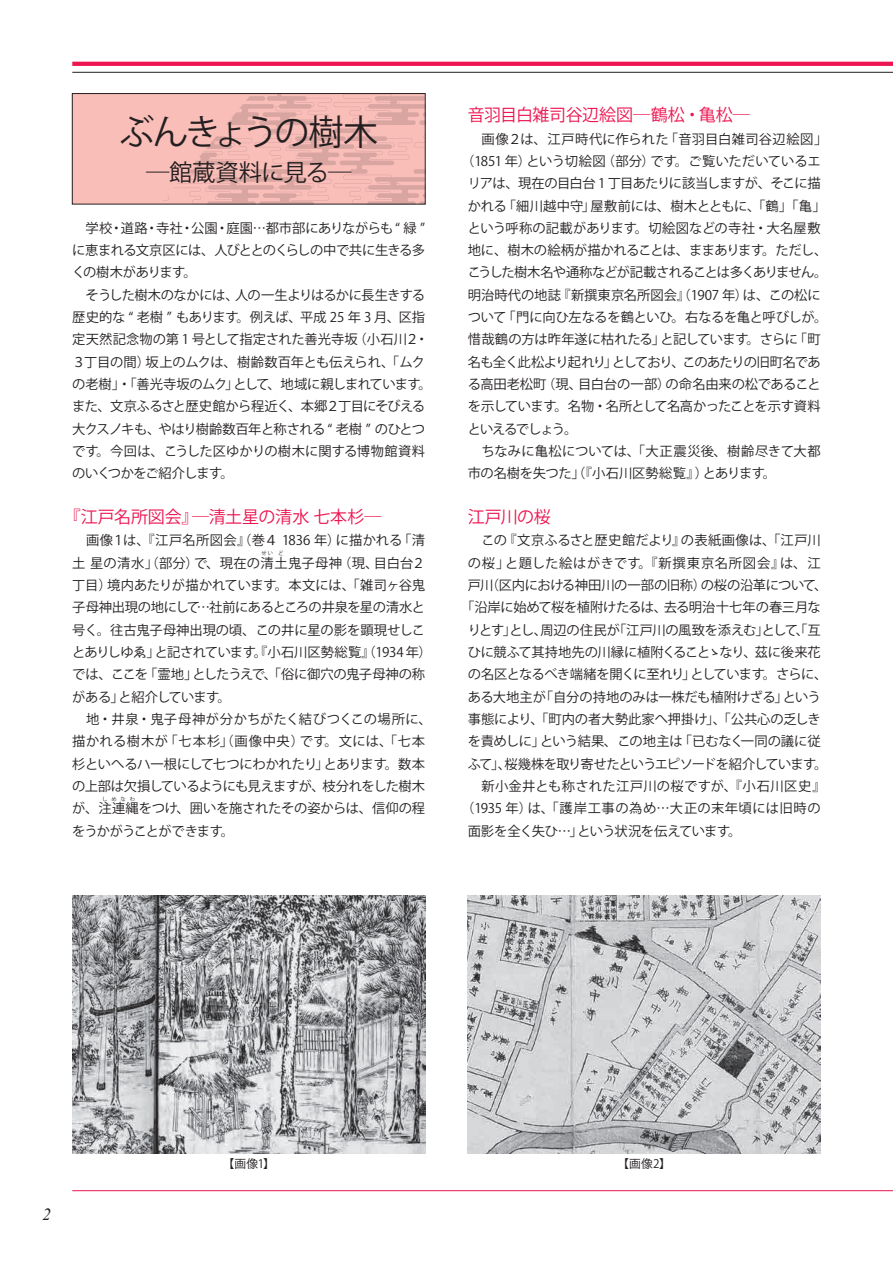
<style>
.page{position:relative;width:893px;height:1263px;background:#fff}
.page>*{position:absolute;margin:0;border:0;box-sizing:border-box;transform-origin:0 0}
.t1{font:35.1px "Koz Go Pr 6 N";letter-spacing:-.09em;color:#231f20}
.t2{font:23.4px "Koz Go Pr 6 N";letter-spacing:-.02em;color:#231f20}
.t3{font:16.95px "Koz Go Pr 6 N";letter-spacing:-.02em;color:#ed1450}
.t4{font:italic 16.95px "Times New Roman";color:#231f20}
.t5{font:13.35px/22.4px "Koz Go Pr 6 N";letter-spacing:-.02em;color:#231f20}
.t6{font:13.35px/22.4px "Koz Go Pr 6 N";letter-spacing:.01em;color:#231f20}
.t7{font:13.35px "Koz Go Pr 6 N";letter-spacing:-.04em;color:#231f20}
.t8{font:13.35px "Koz Go Pr 6 N";letter-spacing:-.07em;color:#231f20}
.t9{font:13.35px "Koz Go Pr 6 N";letter-spacing:-.075em;color:#231f20}
.t10{font:13.35px "Koz Go Pr 6 N";letter-spacing:-.065em;color:#231f20}
.t11{font:13.35px "Koz Go Pr 6 N";letter-spacing:.04em;color:#231f20}
.t12{font:13.35px "Koz Go Pr 6 N";letter-spacing:-.05em;color:#231f20}
.t13{font:13.35px "Koz Go Pr 6 N";letter-spacing:.02em;color:#231f20}
.t14{font:13.35px "Koz Go Pr 6 N";letter-spacing:.005em;color:#231f20}
.t15{font:13.35px "Koz Go Pr 6 N";letter-spacing:.055em;color:#231f20}
.t16{font:13.35px "Koz Go Pr 6 N";letter-spacing:.025em;color:#231f20}
.t17{font:13.35px "Koz Go Pr 6 N";letter-spacing:-.085em;color:#231f20}
.t18{font:11.7px "Koz Go Pr 6 N";letter-spacing:.015em;color:#231f20}
.t19{font:5.25px "Koz Go Pr 6 N";letter-spacing:.725em;color:#231f20}
</style>
<div class="page">
<hr style="left:72px;top:72px;width:821px;height:1px;background:#231f20">
<hr style="left:72px;top:1190px;width:821px;height:1px;background:#ed1450">
<svg style="left:72px;top:62px;width:821px;height:4px;background:#ed1853"></svg>
<img style="left:468px;top:895px;width:353px;height:258px">
<img style="left:72px;top:895px;width:353px;height:258px">
<svg style="left:74px;top:95px;width:349px;height:107px;background:#f2b8b3"></svg>
<div style="left:72px;top:93px;width:353px;height:111px;border:1px solid #231f20"></div>
<h1 class="t1" style="left:119px;top:112px;width:261px">ぶんきょうの樹木</h1>
<h2 class="t2" style="left:146px;top:159px;width:207px">―館蔵資料に見る―</h2>
<p class="t5" style="left:72px;top:217px;width:361px">　学校・道路・寺社・公園・庭園…都市部にありながらも “ 緑 ”に恵まれる文京区には、人びととのくらしの中で共に生きる多くの樹木があります。<br>　そうした樹木のなかには、人の一生よりはるかに長生きする歴史的な “ 老樹 ” もあります。例えば、平成 25 年 3 月、区指定天然記念物の第 1 号として指定された善光寺坂（小石川２・<br>３丁目の間）坂上のムクは、樹齢数百年とも伝えられ、「ムクの老樹」・「善光寺坂のムク」として、地域に親しまれています。また、文京ふるさと歴史館から程近く、本郷２丁目にそびえる大クスノキも、やはり樹齢数百年と称される “ 老樹 ” のひとつです。今回は、こうした区ゆかりの樹木に関する博物館資料のいくつかをご紹介します。</p>
<p class="t3" style="left:64px;top:507px;width:319px">『江戸名所図会』―清土星の清水 七本杉―</p>
<p class="t6" style="left:72px;top:530px;width:354px">　画像１は、『江戸名所図会』（巻４ 1836 年）に描かれる「清土 星の清水」（部分）で、現在の清土鬼子母神（現、目白台２</p>
<p class="t19" style="left:261px;top:550px;width:13px">せい</p>
<p class="t19" style="left:278px;top:550px;width:7px">ど</p>
<p class="t5" style="left:72px;top:574px;width:361px">丁目）境内あたりが描かれています。本文には、「雑司ヶ谷鬼子母神出現の地にして…社前にあるところの井泉を星の清水と号く。往古鬼子母神出現の頃、この井に星の影を顕現せしことありしゆゑ」と記されています。『小石川区勢総覧』（1934 年）では、ここを「霊地」としたうえで、「俗に御穴の鬼子母神の称がある」と紹介しています。<br>　地・井泉・鬼子母神が分かちがたく結びつくこの場所に、描かれる樹木が「七本杉」（画像中央）です。文には、「七本杉といへるハ一根にして七つにわかれたり」とあります。数本の上部は欠損しているようにも見えますが、枝分れをした樹木が、注連縄をつけ、囲いを施されたその姿からは、信仰の程</p>
<p class="t19" style="left:102px;top:796px;width:34px">しめなわ</p>
<p class="t8" style="left:72px;top:823px;width:163px">をうかがうことができます。</p>
<p class="t3" style="left:468px;top:105px;width:284px">音羽目白雑司谷辺絵図―鶴松・亀松―</p>
<p class="t13" style="left:468px;top:131px;width:361px">　画像２は、江戸時代に作られた「音羽目白雑司谷辺絵図」</p>
<p class="t5" style="left:461px;top:150px;width:361px">（1851 年）という切絵図（部分）です。ご覧いただいているエ</p>
<p class="t12" style="left:468px;top:176px;width:354px">リアは、現在の目白台 1 丁目あたりに該当しますが、そこに描</p>
<p class="t5" style="left:468px;top:195px;width:359px">かれる「細川越中守」屋敷前には、樹木とともに、「鶴」「亀」</p>
<p class="t14" style="left:468px;top:220px;width:354px">という呼称の記載があります。切絵図などの寺社・大名屋敷</p>
<p class="t5" style="left:468px;top:239px;width:361px">地に、樹木の絵柄が描かれることは、ままあります。ただし、</p>
<p class="t10" style="left:468px;top:265px;width:361px">こうした樹木名や通称などが記載されることは多くありません。</p>
<p class="t5" style="left:468px;top:284px;width:354px">明治時代の地誌『新撰東京名所図会』（1907 年）は、この松に</p>
<p class="t5" style="left:468px;top:306px;width:361px">ついて「門に向ひ左なるを鶴といひ。右なるを亀と呼びしが。</p>
<p class="t5" style="left:468px;top:329px;width:354px">惜哉鶴の方は昨年遂に枯れたる」と記しています。さらに「町</p>
<p class="t8" style="left:468px;top:354px;width:354px">名も全く此松より起れり」としており、このあたりの旧町名であ</p>
<p class="t5" style="left:468px;top:373px;width:354px">る高田老松町（現、目白台の一部）の命名由来の松であること</p>
<p class="t5" style="left:468px;top:396px;width:354px">を示しています。名物・名所として名高かったことを示す資料</p>
<p class="t17" style="left:468px;top:421px;width:111px">といえるでしょう。</p>
<p class="t6" style="left:468px;top:440px;width:354px">　ちなみに亀松については、「大正震災後、樹齢尽きて大都</p>
<p class="t5" style="left:468px;top:463px;width:310px">市の名樹を失つた」（『小石川区勢総覧』）とあります。</p>
<p class="t3" style="left:468px;top:507px;width:85px">江戸川の桜</p>
<p class="t6" style="left:468px;top:530px;width:354px">　この『文京ふるさと歴史館だより』の表紙画像は、「江戸川</p>
<p class="t15" style="left:468px;top:555px;width:354px">の桜」と題した絵はがきです。『新撰東京名所図会』は、江</p>
<p class="t5" style="left:468px;top:574px;width:361px">戸川（区内における神田川の一部の旧称）の桜の沿革について、</p>
<p class="t5" style="left:461px;top:597px;width:361px">「沿岸に始めて桜を植附けたるは、去る明治十七年の春三月な</p>
<p class="t5" style="left:468px;top:619px;width:354px">りとす」とし、周辺の住民が「江戸川の風致を添えむ」として、「互</p>
<p class="t5" style="left:468px;top:641px;width:354px">ひに競ふて其持地先の川縁に植附くることゝなり、茲に後来花</p>
<p class="t7" style="left:468px;top:667px;width:361px">の名区となるべき端緒を開くに至れり」としています。さらに、</p>
<p class="t5" style="left:468px;top:686px;width:354px">ある大地主が「自分の持地のみは一株だも植附けざる」という</p>
<p class="t5" style="left:468px;top:708px;width:354px">事態により、「町内の者大勢此家へ押掛け」、「公共心の乏しき</p>
<p class="t5" style="left:468px;top:730px;width:354px">を責めしに」という結果、この地主は「已むなく一同の議に従</p>
<p class="t9" style="left:468px;top:756px;width:361px">ふて」、桜幾株を取り寄せたというエピソードを紹介しています。</p>
<p class="t16" style="left:468px;top:778px;width:359px">　新小金井とも称された江戸川の桜ですが、『小石川区史』</p>
<p class="t11" style="left:461px;top:801px;width:361px">（1935 年）は、「護岸工事の為め…大正の末年頃には旧時の</p>
<p class="t7" style="left:468px;top:823px;width:275px">面影を全く失ひ…」という状況を伝えています。</p>
<p class="t4" style="left:43px;top:1202px;width:10px">2</p>
<p class="t18" style="left:223px;top:1157px;width:53px">【画像1】</p>
<p class="t18" style="left:617px;top:1157px;width:55px">【画像2】</p>
</div>
